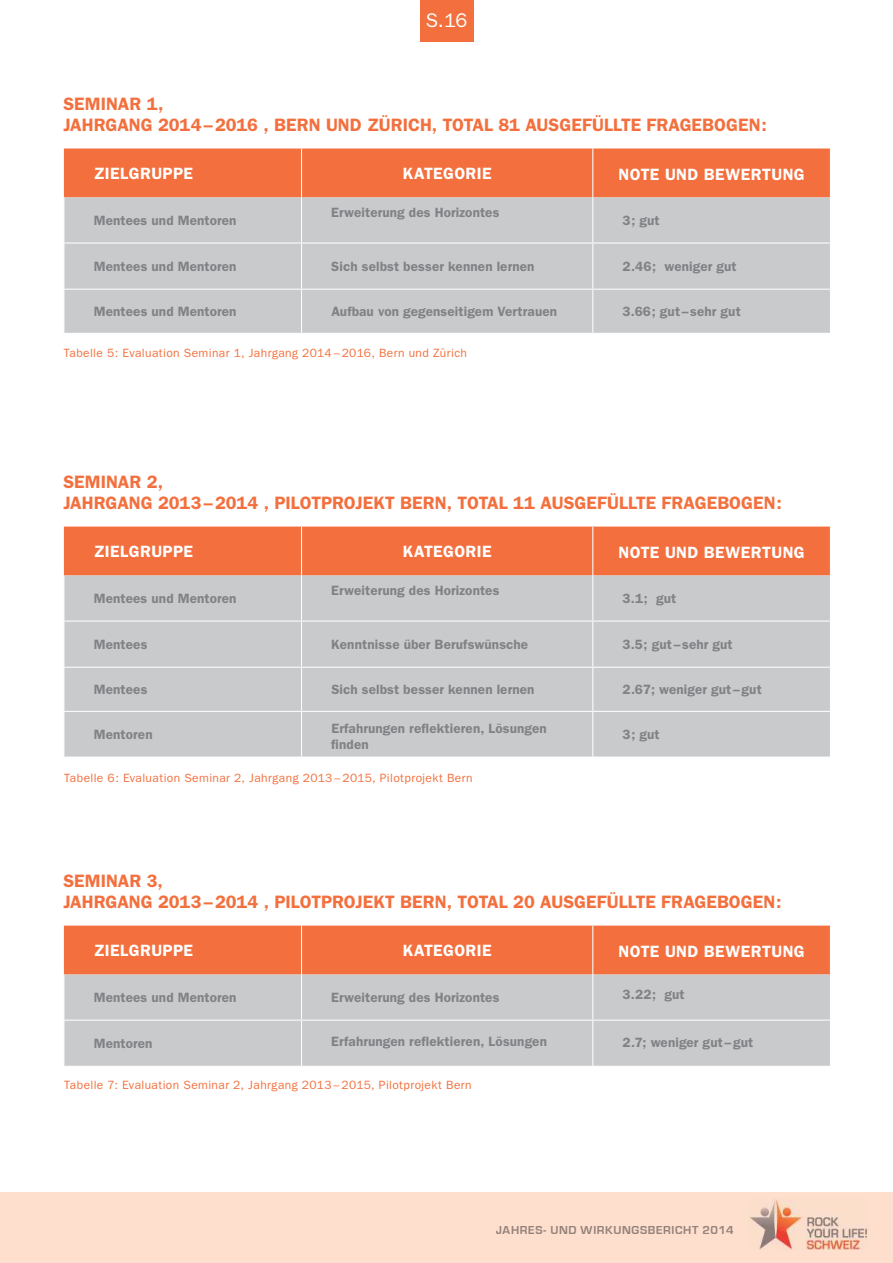
<style>
.page{position:relative;width:893px;height:1263px;background:#fff}
.page>*{position:absolute;margin:0;border:0;box-sizing:border-box;transform-origin:0 0}
.t1{font:19.8px "Franklin Gothic";color:#fff}
.t2{font:600 18px/21.6px "Franklin Gothic";color:#f3703e}
.t3{font:600 16.35px "Franklin Gothic";letter-spacing:.025em;color:#fff}
.t4{font:600 13.5px/16.5px "Franklin Gothic";letter-spacing:.01em;color:#808285}
.t5{font:12px "Franklin Gothic";letter-spacing:.03em;color:#f3703e}
.t6{font:700 12px "Eurostile";letter-spacing:.05em;color:#93827a}
</style>
<div class="page">
<div style="left:0;top:1193px;width:893px;height:70px;background:#fedecd"></div>
<img style="left:750px;top:1198px;width:118px;height:52px">
<div style="left:420px;top:0;width:54px;height:41px;background:#f3703e"></div>
<div style="left:64px;top:148px;width:766px;height:49px;background:#f3703e"></div>
<div style="left:64px;top:197px;width:766px;height:136px;background:#c9cacc"></div>
<hr style="left:301px;top:197px;width:1px;height:45px;background:#fff">
<hr style="left:592px;top:197px;width:1px;height:45px;background:#fff">
<hr style="left:63px;top:242px;width:239px;height:2px;background:#fff">
<hr style="left:63px;top:289px;width:239px;height:1px;background:#fff">
<hr style="left:302px;top:242px;width:291px;height:2px;background:#fff">
<hr style="left:301px;top:244px;width:1px;height:45px;background:#fff">
<hr style="left:302px;top:289px;width:291px;height:1px;background:#fff">
<hr style="left:301px;top:290px;width:1px;height:43px;background:#fff">
<hr style="left:593px;top:242px;width:238px;height:2px;background:#fff">
<hr style="left:592px;top:244px;width:1px;height:45px;background:#fff">
<hr style="left:593px;top:289px;width:238px;height:1px;background:#fff">
<hr style="left:592px;top:290px;width:1px;height:43px;background:#fff">
<hr style="left:301px;top:149px;width:1px;height:48px;background:#fff">
<hr style="left:592px;top:149px;width:1px;height:48px;background:#fff">
<div style="left:64px;top:926px;width:766px;height:48px;background:#f3703e"></div>
<div style="left:64px;top:974px;width:766px;height:92px;background:#c9cacc"></div>
<hr style="left:301px;top:974px;width:1px;height:45px;background:#fff">
<hr style="left:592px;top:974px;width:1px;height:45px;background:#fff">
<hr style="left:63px;top:1019px;width:239px;height:2px;background:#fff">
<hr style="left:302px;top:1019px;width:291px;height:2px;background:#fff">
<hr style="left:301px;top:1021px;width:1px;height:45px;background:#fff">
<hr style="left:593px;top:1019px;width:238px;height:2px;background:#fff">
<hr style="left:592px;top:1021px;width:1px;height:45px;background:#fff">
<hr style="left:301px;top:926px;width:1px;height:48px;background:#fff">
<hr style="left:592px;top:926px;width:1px;height:48px;background:#fff">
<div style="left:64px;top:527px;width:766px;height:48px;background:#f3703e"></div>
<div style="left:64px;top:575px;width:766px;height:181px;background:#c9cacc"></div>
<hr style="left:301px;top:575px;width:1px;height:45px;background:#fff">
<hr style="left:592px;top:575px;width:1px;height:45px;background:#fff">
<hr style="left:63px;top:620px;width:239px;height:2px;background:#fff">
<hr style="left:63px;top:667px;width:239px;height:1px;background:#fff">
<hr style="left:63px;top:711px;width:239px;height:1px;background:#fff">
<hr style="left:302px;top:620px;width:291px;height:2px;background:#fff">
<hr style="left:301px;top:622px;width:1px;height:45px;background:#fff">
<hr style="left:302px;top:667px;width:291px;height:1px;background:#fff">
<hr style="left:301px;top:668px;width:1px;height:43px;background:#fff">
<hr style="left:302px;top:711px;width:291px;height:1px;background:#fff">
<hr style="left:301px;top:712px;width:1px;height:44px;background:#fff">
<hr style="left:593px;top:620px;width:238px;height:2px;background:#fff">
<hr style="left:592px;top:622px;width:1px;height:45px;background:#fff">
<hr style="left:593px;top:667px;width:238px;height:1px;background:#fff">
<hr style="left:592px;top:668px;width:1px;height:43px;background:#fff">
<hr style="left:593px;top:711px;width:238px;height:1px;background:#fff">
<hr style="left:592px;top:712px;width:1px;height:44px;background:#fff">
<hr style="left:301px;top:527px;width:1px;height:48px;background:#fff">
<hr style="left:592px;top:527px;width:1px;height:48px;background:#fff">
<h1 class="t1" style="left:426px;top:9px;width:43px">S. 16</h1>
<h2 class="t2" style="left:63px;top:92px;width:705px">SEMINAR 1,<br>JAHRGANG 2014 – 2016 , BERN UND ZÜRICH, TOTAL 81 AUSGEFÜLLTE FRAGEBOGEN:</h2>
<p class="t3" style="left:94px;top:165px;width:101px">ZIELGRUPPE</p>
<p class="t3" style="left:403px;top:165px;width:90px">KATEGORIE</p>
<p class="t3" style="left:618px;top:166px;width:188px">NOTE UND BEWERTUNG</p>
<p class="t4" style="left:94px;top:212px;width:144px">Mentees und Mentoren</p>
<p class="t4" style="left:331px;top:204px;width:170px">Erweiterung des Horizontes</p>
<p class="t4" style="left:623px;top:212px;width:39px">3; gut</p>
<p class="t4" style="left:94px;top:258px;width:144px">Mentees und Mentoren</p>
<p class="t4" style="left:331px;top:258px;width:205px">Sich selbst besser kennen lernen</p>
<p class="t4" style="left:623px;top:258px;width:116px">2.46; weniger gut</p>
<p class="t4" style="left:94px;top:303px;width:144px">Mentees und Mentoren</p>
<p class="t4" style="left:331px;top:303px;width:227px">Aufbau von gegenseitigem Vertrauen</p>
<p class="t4" style="left:623px;top:303px;width:120px">3.66; gut – sehr gut</p>
<p class="t5" style="left:64px;top:347px;width:405px">Tabelle 5: Evaluation Seminar 1, Jahrgang 2014 – 2016, Bern und Zürich</p>
<h2 class="t2" style="left:63px;top:470px;width:720px">SEMINAR 2,<br>JAHRGANG 2013 – 2014 , PILOTPROJEKT BERN, TOTAL 11 AUSGEFÜLLTE FRAGEBOGEN:</h2>
<p class="t3" style="left:94px;top:543px;width:101px">ZIELGRUPPE</p>
<p class="t3" style="left:403px;top:543px;width:90px">KATEGORIE</p>
<p class="t3" style="left:618px;top:544px;width:188px">NOTE UND BEWERTUNG</p>
<p class="t4" style="left:94px;top:590px;width:144px">Mentees und Mentoren</p>
<p class="t4" style="left:331px;top:582px;width:170px">Erweiterung des Horizontes</p>
<p class="t4" style="left:623px;top:590px;width:55px">3.1; gut</p>
<p class="t4" style="left:94px;top:636px;width:55px">Mentees</p>
<p class="t4" style="left:331px;top:636px;width:198px">Kenntnisse über Berufswünsche</p>
<p class="t4" style="left:623px;top:636px;width:112px">3.5; gut – sehr gut</p>
<p class="t4" style="left:94px;top:681px;width:55px">Mentees</p>
<p class="t4" style="left:331px;top:681px;width:205px">Sich selbst besser kennen lernen</p>
<p class="t4" style="left:623px;top:681px;width:141px">2.67; weniger gut – gut</p>
<p class="t4" style="left:94px;top:726px;width:60px">Mentoren</p>
<p class="t4" style="left:331px;top:720px;width:217px">Erfahrungen reflektieren, Lösungen finden</p>
<p class="t4" style="left:623px;top:726px;width:39px">3; gut</p>
<p class="t5" style="left:64px;top:771px;width:410px">Tabelle 6: Evaluation Seminar 2, Jahrgang 2013 – 2015, Pilotprojekt Bern</p>
<h2 class="t2" style="left:63px;top:869px;width:720px">SEMINAR 3,<br>JAHRGANG 2013 – 2014 , PILOTPROJEKT BERN, TOTAL 20 AUSGEFÜLLTE FRAGEBOGEN:</h2>
<p class="t3" style="left:94px;top:942px;width:101px">ZIELGRUPPE</p>
<p class="t3" style="left:403px;top:942px;width:90px">KATEGORIE</p>
<p class="t3" style="left:618px;top:943px;width:188px">NOTE UND BEWERTUNG</p>
<p class="t4" style="left:94px;top:989px;width:144px">Mentees und Mentoren</p>
<p class="t4" style="left:331px;top:989px;width:170px">Erweiterung des Horizontes</p>
<p class="t4" style="left:623px;top:986px;width:64px">3.22; gut</p>
<p class="t4" style="left:94px;top:1035px;width:60px">Mentoren</p>
<p class="t4" style="left:331px;top:1033px;width:217px">Erfahrungen reflektieren, Lösungen</p>
<p class="t4" style="left:623px;top:1034px;width:132px">2.7; weniger gut – gut</p>
<p class="t5" style="left:64px;top:1079px;width:409px">Tabelle 7: Evaluation Seminar 2, Jahrgang 2013 – 2015, Pilotprojekt Bern</p>
<p class="t6" style="left:496px;top:1223px;width:239px">JAHRES- UND WIRKUNGSBERICHT 2014</p>
</div>
